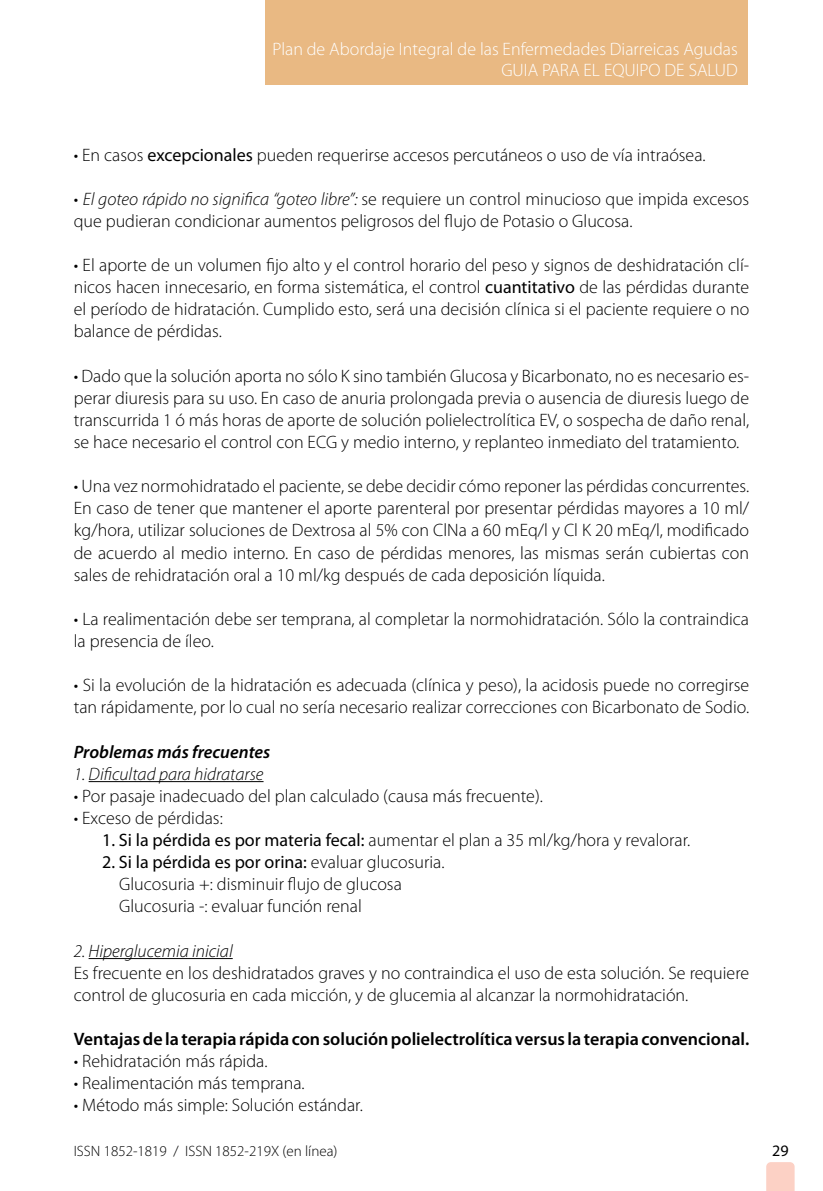
<style>
.page{position:relative;width:823px;height:1191px;background:#fff}
.page>*{position:absolute;margin:0;border:0;box-sizing:border-box;transform-origin:0 0}
.t1{font:300 18px/22.2px "Myriad Pro";color:#000}
.t2{font:600 18px "Myriad Pro";color:#000}
.t3{font:300 18px/21.6px "Myriad Pro";color:#fff;text-align:right}
.t4{font:italic 300 18px "Myriad Pro";color:#000}
.t5{font:italic 600 18px "Myriad Pro";color:#000}
.t6{font:16px "Myriad Pro";color:#000}
.t7{font:300 15px "Myriad Pro";color:#000}
.s1{font-weight:400}
.s2{font-style:italic}
</style>
<div class="page">
<svg style="left:766px;top:1162px;width:28px;height:29px"></svg>
<div style="left:265px;top:0;width:482px;height:85px;background:#e9b983"></div>
<hr style="left:89px;top:781px;width:174px;height:1px;background:#000">
<hr style="left:89px;top:958px;width:143px;height:1px;background:#000">
<p class="t3" style="left:272px;top:38px;width:466px">Plan de Abordaje Integral de las Enfermedades Diarreicas Agudas<br>GUIA PARA EL EQUIPO DE SALUD</p>
<p class="t1" style="left:74px;top:144px;width:633px">• En casos <span class="s1">excepcionales</span> pueden requerirse accesos percutáneos o uso de vía intraósea.</p>
<p class="t1" style="left:74px;top:188px;width:676px">• <span class="s2">El goteo rápido no significa “goteo libre”:</span> se requiere un control minucioso que impida excesos que pudieran condicionar aumentos peligrosos del flujo de Potasio o Glucosa.</p>
<p class="t1" style="left:74px;top:254px;width:676px;text-align:justify">• El aporte de un volumen fijo alto y el control horario del peso y signos de deshidratación clí&shy;nicos hacen innecesario, en forma sistemática, el control <span class="s1">cuantitativo</span> de las pérdidas durante el período de hidratación. Cumplido esto, será una decisión clínica si el paciente requiere o no balance de pérdidas.</p>
<p class="t1" style="left:74px;top:365px;width:676px;text-align:justify">• Dado que la solución aporta no sólo K sino también Glucosa y Bicarbonato, no es necesario es&shy;perar diuresis para su uso. En caso de anuria prolongada previa o ausencia de diuresis luego de transcurrida 1 ó más horas de aporte de solución polielectrolítica EV, o sospecha de daño renal, se hace necesario el control con ECG y medio interno, y replanteo inmediato del tratamiento.</p>
<p class="t1" style="left:74px;top:475px;width:676px;text-align:justify">• Una vez normohidratado el paciente, se debe decidir cómo reponer las pérdidas concurrentes.<br>En caso de tener que mantener el aporte parenteral por presentar pérdidas mayores a 10 ml/ kg/hora, utilizar soluciones de Dextrosa al 5% con ClNa a 60 mEq/l y Cl K 20 mEq/l, modificado de acuerdo al medio interno. En caso de pérdidas menores, las mismas serán cubiertas con sales de rehidratación oral a 10 ml/kg después de cada deposición líquida.</p>
<p class="t1" style="left:74px;top:608px;width:676px">• La realimentación debe ser temprana, al completar la normohidratación. Sólo la contraindica la presencia de íleo.</p>
<p class="t1" style="left:74px;top:674px;width:676px">• Si la evolución de la hidratación es adecuada (clínica y peso), la acidosis puede no corregirse tan rápidamente, por lo cual no sería necesario realizar correcciones con Bicarbonato de Sodio.</p>
<p class="t5" style="left:74px;top:740px;width:198px">Problemas más frecuentes</p>
<p class="t4" style="left:74px;top:764px;width:191px">1. Dificultad para hidratarse</p>
<p class="t1" style="left:74px;top:785px;width:470px">• Por pasaje inadecuado del plan calculado (causa más frecuente).</p>
<p class="t1" style="left:74px;top:807px;width:150px">• Exceso de pérdidas:</p>
<p class="t1" style="left:102px;top:829px;width:589px"><span class="s1">1. Si la pérdida es por materia fecal:</span> aumentar el plan a 35 ml/kg/hora y revalorar.</p>
<p class="t1" style="left:119px;top:851px;width:327px;text-indent:-17px"><span class="s1">2. Si la pérdida es por orina:</span> evaluar glucosuria.<br>Glucosuria +: disminuir flujo de glucosa<br>Glucosuria -: evaluar función renal</p>
<p class="t4" style="left:74px;top:941px;width:160px">2. Hiperglucemia inicial</p>
<p class="t1" style="left:74px;top:962px;width:676px">Es frecuente en los deshidratados graves y no contraindica el uso de esta solución. Se requiere control de glucosuria en cada micción, y de glucemia al alcanzar la normohidratación.</p>
<p class="t2" style="left:74px;top:1027px;width:676px">Ventajas de la terapia rápida con solución polielectrolítica versus la terapia convencional.</p>
<p class="t1" style="left:74px;top:1050px;width:195px">• Rehidratación más rápida.</p>
<p class="t1" style="left:74px;top:1072px;width:232px">• Realimentación más temprana.</p>
<p class="t1" style="left:74px;top:1094px;width:290px">• Método más simple: Solución estándar.</p>
<p class="t7" style="left:74px;top:1143px;width:265px">ISSN 1852-1819 / ISSN 1852-219X (en línea)</p>
<p class="t6" style="left:771px;top:1140px;width:18px">29</p>
</div>
